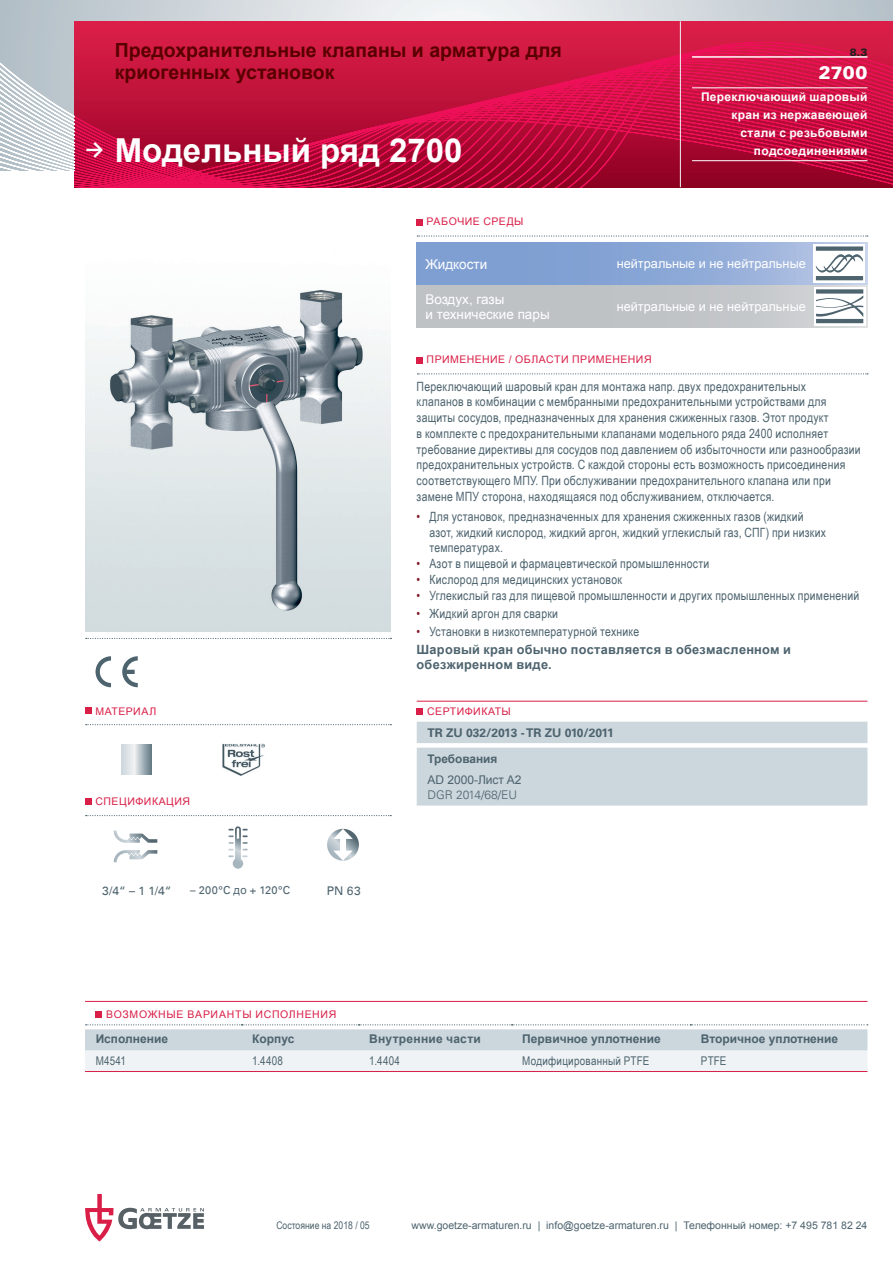
<style>
.page{position:relative;width:893px;height:1263px;background:#fff}
.page>*{position:absolute;margin:0;border:0;box-sizing:border-box;transform-origin:0 0}
.t1{font:700 33px "Arial";color:#fff}
.t2{font:700 19.5px/22.5px "Arial";color:#590000}
.t3{font:900 18px "Univers";color:#fff}
.t4{font:13.5px/15px "Arial";color:#fff}
.t5{font:12.75px/15.8px "Arial Narrow";letter-spacing:.02em;color:#4d636e}
.t6{font:700 12.75px/15.3px "Arial";letter-spacing:.02em;color:#4d636e}
.t7{font:12.75px "Arial";color:#fff}
.t8{font:700 12px/18px "Arial";letter-spacing:.02em;color:#fff;text-align:right}
.t9{font:700 12px "Arial";color:#4d636e}
.t10{font:12px "Arial Narrow";letter-spacing:.02em;color:#4d636e}
.t11{font:700 12px "Univers";color:#4d636e}
.t12{font:700 12px "Arial";letter-spacing:.02em;color:#4d636e}
.t13{font:12px "Univers";color:#4d636e}
.t14{font:12px "Arial";color:#4d636e}
.t15{font:300 12px "Univers";color:#4d636e}
.t16{font:700 11.85px "Arial";color:#4d636e}
.t17{font:11.1px "Univers";letter-spacing:.025em;color:#4d636e}
.t18{font:10.5px "Arial";letter-spacing:.05em;color:#d91e47}
.t19{font:10.5px "Arial";color:#4d636e}
.t20{font:10.5px "Arial Narrow";color:#4d636e}
.t21{font:900 10.5px "Univers";color:#231f20}
.s1{font-family:"Arial";font-size:11.25px}
.s2{color:#831927}
</style>
<div class="page">
<svg style="left:74px;top:0;width:819px;height:21px;background:#d7dde1"></svg>
<svg style="left:74px;top:21px;width:819px;height:166px;background:#c4103e"></svg>
<hr style="left:680px;top:21px;width:1px;height:166px;background:#eff3f5">
<div style="left:417px;top:285px;width:451px;height:43px;background:linear-gradient(to bottom,#c1c4c7,#c3c6c9)"></div>
<svg style="left:417px;top:242px;width:451px;height:43px;background:#8ba7d6"></svg>
<svg style="left:417px;top:235px;width:451px;height:2px"></svg>
<svg style="left:86px;top:724px;width:305px;height:1px"></svg>
<svg style="left:86px;top:815px;width:305px;height:1px"></svg>
<svg style="left:86px;top:638px;width:305px;height:1px"></svg>
<svg style="left:85px;top:1194px;width:119px;height:47px"></svg>
<img style="left:222px;top:743px;width:43px;height:32px">
<svg style="left:121px;top:744px;width:30px;height:31px"></svg>
<img style="left:85px;top:290px;width:306px;height:341px">
<svg style="left:228px;top:826px;width:20px;height:43px"></svg>
<svg style="left:114px;top:830px;width:43px;height:32px"></svg>
<svg style="left:327px;top:829px;width:32px;height:32px"></svg>
<div style="left:814px;top:287px;width:51px;height:38px;background:linear-gradient(to right,#dadfe1,#dadfe1)"></div>
<svg style="left:816px;top:289px;width:47px;height:34px"></svg>
<svg style="left:813px;top:244px;width:52px;height:39px"></svg>
<svg style="left:816px;top:246px;width:47px;height:34px"></svg>
<svg style="left:122px;top:656px;width:16px;height:31px"></svg>
<svg style="left:96px;top:656px;width:15px;height:31px"></svg>
<svg style="left:0;top:0;width:74px;height:170px"></svg>
<hr style="left:692px;top:56px;width:175px;height:2px;background:#fff">
<hr style="left:692px;top:87px;width:175px;height:1px;background:#fff">
<hr style="left:692px;top:160px;width:175px;height:1px;background:#fff">
<hr style="left:85px;top:1001px;width:782px;height:1px;background:#d91e47">
<svg style="left:96px;top:1011px;width:6px;height:6px"></svg>
<svg style="left:85px;top:1024px;width:783px;height:48px"></svg>
<hr style="left:85px;top:1071px;width:782px;height:1px;background:#d91e47">
<hr style="left:417px;top:701px;width:450px;height:1px;background:#d91e47">
<svg style="left:417px;top:708px;width:6px;height:6px"></svg>
<div style="left:417px;top:722px;width:450px;height:83px;background:#ccd6dd"></div>
<svg style="left:417px;top:357px;width:6px;height:6px"></svg>
<svg style="left:417px;top:219px;width:6px;height:6px"></svg>
<svg style="left:417px;top:373px;width:451px;height:1px"></svg>
<svg style="left:85px;top:708px;width:6px;height:6px"></svg>
<svg style="left:85px;top:798px;width:6px;height:6px"></svg>
<h2 class="t2" style="left:115px;top:39px;width:448px">Предохранительные клапаны и арматура для криогенных установок</h2>
<h1 class="t1" style="left:85px;top:128px;width:379px"><sup>→</sup> Модельный ряд 2700</h1>
<p class="t18" style="left:427px;top:215px;width:98px">РАБОЧИЕ СРЕДЫ</p>
<p class="t4" style="left:425px;top:256px;width:63px">Жидкости</p>
<p class="t4" style="left:425px;top:292px;width:126px">Воздух, газы<br>и технические пары</p>
<p class="t21" style="left:850px;top:46px;width:19px">8.3</p>
<h3 class="t3" style="left:819px;top:61px;width:50px">2700</h3>
<p class="t8" style="left:701px;top:88px;width:168px">Переключающий шаровый кран из нержавеющей стали с резьбовыми подсоединениями</p>
<p class="t7" style="left:617px;top:255px;width:191px">нейтральные и не нейтральные</p>
<p class="t7" style="left:617px;top:298px;width:191px">нейтральные и не нейтральные</p>
<p class="t18" style="left:427px;top:353px;width:226px">ПРИМЕНЕНИЕ / ОБЛАСТИ ПРИМЕНЕНИЯ</p>
<p class="t18" style="left:95px;top:704px;width:62px">МАТЕРИАЛ</p>
<p class="t18" style="left:95px;top:794px;width:96px">СПЕЦИФИКАЦИЯ</p>
<p class="t13" style="left:102px;top:883px;width:71px">3/4“ – 1 1/4“</p>
<p class="t17" style="left:190px;top:884px;width:102px">– 200°C <span class="s1">до</span> + 120°C</p>
<p class="t13" style="left:327px;top:883px;width:36px">PN 63</p>
<p class="t5" style="left:417px;top:378px;width:446px">Переключающий шаровый кран для монтажа напр. двух предохранительных<br>клапанов в комбинации с мембранными предохранительными устройствами для защиты сосудов, предназначенных для хранения сжиженных газов. Этот продукт<br>в комплекте с предохранительными клапанами модельного ряда 2400 исполняет требование директивы для сосудов под давлением об избыточности или разнообразии предохранительных устройств. С каждой стороны есть возможность присоединения соответствующего МПУ. При обслуживании предохранительного клапана или при замене МПУ сторона, находящаяся под обслуживанием, отключается.</p>
<p class="t5" style="left:429px;top:508px;width:398px;text-indent:-13px"><span class="s2">•</span> Для установок, предназначенных для хранения сжиженных газов (жидкий азот, жидкий кислород, жидкий аргон, жидкий углекислый газ, СПГ) при низких температурах.</p>
<p class="t5" style="left:417px;top:555px;width:294px"><span class="s2">•</span> Азот в пищевой и фармацевтической промышленности</p>
<p class="t5" style="left:417px;top:571px;width:207px"><span class="s2">•</span> Кислород для медицинских установок</p>
<p class="t5" style="left:417px;top:587px;width:444px"><span class="s2">•</span> Углекислый газ для пищевой промышленности и других промышленных применений</p>
<p class="t5" style="left:417px;top:605px;width:143px"><span class="s2">•</span> Жидкий аргон для сварки</p>
<p class="t5" style="left:417px;top:623px;width:224px"><span class="s2">•</span> Установки в низкотемпературной технике</p>
<p class="t6" style="left:417px;top:642px;width:376px">Шаровый кран обычно поставляется в обезмасленном и обезжиренном виде.</p>
<p class="t18" style="left:427px;top:704px;width:85px">СЕРТИФИКАТЫ</p>
<p class="t11" style="left:427px;top:725px;width:188px">TR ZU 032/2013 - TR ZU 010/2011</p>
<p class="t16" style="left:427px;top:750px;width:72px">Требования</p>
<p class="t14" style="left:427px;top:772px;width:96px">AD 2000-Лист A2</p>
<p class="t15" style="left:427px;top:788px;width:91px">DGR 2014/68/EU</p>
<p class="t18" style="left:106px;top:1007px;width:232px">ВОЗМОЖНЫЕ ВАРИАНТЫ ИСПОЛНЕНИЯ</p>
<p class="t9" style="left:96px;top:1031px;width:74px">Исполнение</p>
<p class="t9" style="left:252px;top:1031px;width:44px">Корпус</p>
<p class="t12" style="left:369px;top:1031px;width:113px">Внутренние части</p>
<p class="t9" style="left:522px;top:1031px;width:140px">Первичное уплотнение</p>
<p class="t9" style="left:701px;top:1031px;width:139px">Вторичное уплотнение</p>
<p class="t10" style="left:96px;top:1051px;width:32px">M4541</p>
<p class="t10" style="left:252px;top:1051px;width:32px">1.4408</p>
<p class="t10" style="left:369px;top:1051px;width:32px">1.4404</p>
<p class="t10" style="left:522px;top:1051px;width:129px">Модифицированный PTFE</p>
<p class="t10" style="left:701px;top:1051px;width:27px">PTFE</p>
<p class="t20" style="left:276px;top:1217px;width:95px">Состояние на 2018 / 05</p>
<p class="t19" style="left:412px;top:1218px;width:457px">www.goetze-armaturen.ru | info@goetze-armaturen.ru | Телефонный номер: +7 495 781 82 24</p>
</div>
